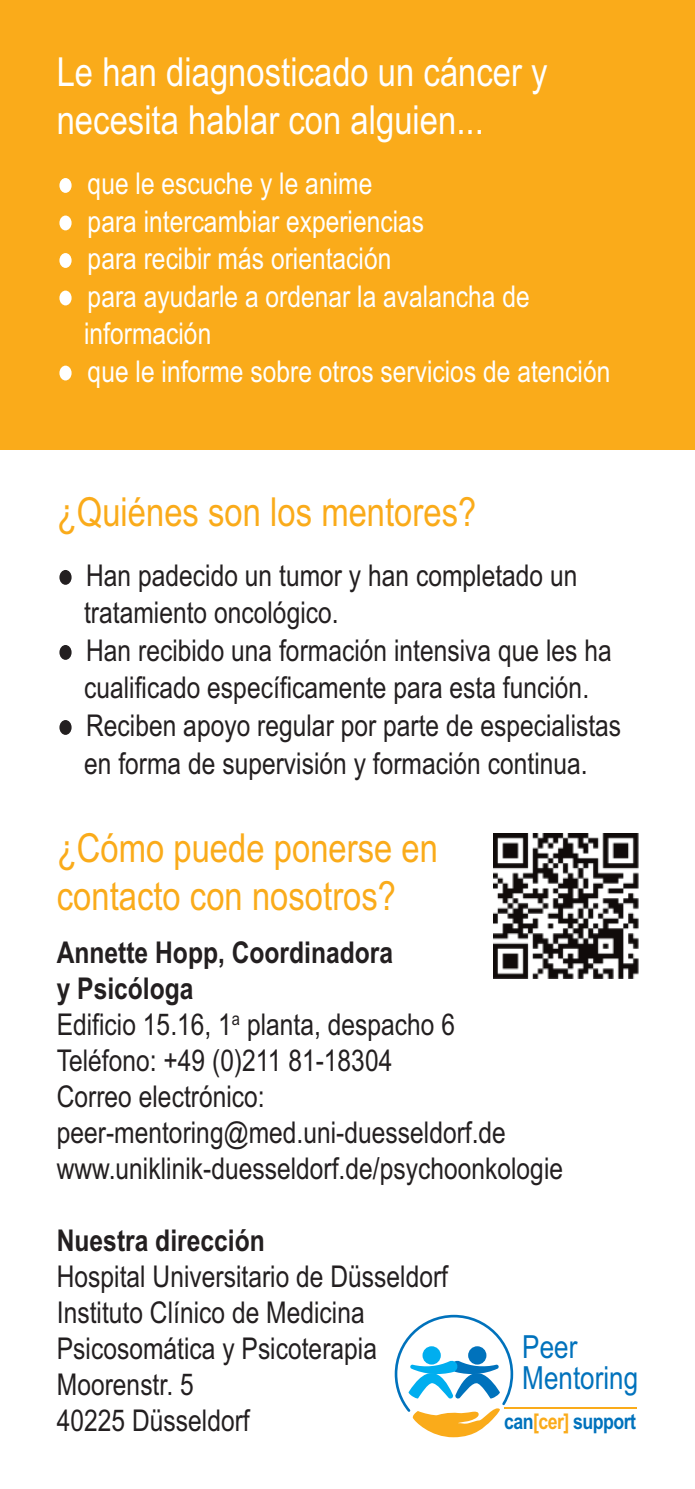
<style>
.page{position:relative;width:695px;height:1489px;background:#fff}
.page>*{position:absolute;margin:0;border:0;box-sizing:border-box;transform-origin:0 0}
.t1{font:40px/48px "Arial Narrow";color:#faab1a}
.t2{font:40px/48px "Arial Narrow";color:#fff}
.t3{font:31.75px/30.5px "Arial Narrow";color:#0072bc}
.t4{font:30px/36px "Arial Narrow";color:#231f20}
.t5{font:30px/37.5px "Arial Narrow";color:#fff}
.t6{font:700 30px "Arial Narrow";color:#231f20}
.t7{font:700 21.75px "Arial Narrow";letter-spacing:-.025em;color:#0072bc}
.s1{font-size:60px}
.s2{font-weight:700}
.s3{color:#faab1a}
</style>
<div class="page">
<div style="left:0;top:0;width:694px;height:450px;background:#faab1a"></div>
<svg style="left:394px;top:1314px;width:120px;height:122px"></svg>
<div style="left:422px;top:1346px;width:19px;height:18px;background:#00aeef;border-radius:50%"></div>
<div style="left:468px;top:1346px;width:18px;height:18px;background:#0072bc;border-radius:50%"></div>
<hr style="left:504px;top:1406px;width:132px;height:2px;background:#faab1a">
<img style="left:493px;top:833px;width:145px;height:145px">
<h1 class="t2" style="left:57px;top:48px;width:492px">Le han diagnosticado un cáncer y necesita hablar con alguien...</h1>
<p class="t5" style="left:57px;top:165px;width:317px"><span class="s1">•</span> que le escuche y le anime</p>
<p class="t5" style="left:57px;top:202px;width:369px"><span class="s1">•</span> para intercambiar experiencias</p>
<p class="t5" style="left:57px;top:240px;width:336px"><span class="s1">•</span> para recibir más orientación</p>
<p class="t5" style="left:84px;top:277px;width:447px;text-indent:-27px"><span class="s1">•</span> para ayudarle a ordenar la avalancha de información</p>
<p class="t5" style="left:57px;top:352px;width:555px"><span class="s1">•</span> que le informe sobre otros servicios de atención</p>
<h1 class="t1" style="left:57px;top:488px;width:421px">¿Quiénes son los mentores?</h1>
<p class="t4" style="left:84px;top:556px;width:495px;line-height:37.5px;text-indent:-27px"><span class="s1">•</span> Han padecido un tumor y han completado un tratamiento oncológico.</p>
<p class="t4" style="left:57px;top:631px;width:556px;line-height:37.5px;text-align:center"><span class="s1">•</span> Han recibido una formación intensiva que les ha cualificado específicamente para esta función.</p>
<p class="t4" style="left:57px;top:706px;width:566px;line-height:37.5px;text-align:center"><span class="s1">•</span> Reciben apoyo regular por parte de especialistas en forma de supervisión y formación continua.</p>
<h1 class="t1" style="left:57px;top:824px;width:383px">¿Cómo puede ponerse en contacto con nosotros?</h1>
<p class="t4" style="left:57px;top:934px;width:508px"><span class="s2">Annette Hopp, Coordinadora<br>y Psicóloga<br></span>Edificio 15.16, 1<sup>a</sup> planta, despacho 6<br>Teléfono: +49 (0)211 81-18304<br>Correo electrónico: peer-mentoring@med.uni-duesseldorf.de www.uniklinik-duesseldorf.de/psychoonkologie</p>
<p class="t6" style="left:57px;top:1223px;width:209px">Nuestra dirección</p>
<p class="t4" style="left:57px;top:1258px;width:393px">Hospital Universitario de Düsseldorf<br>Instituto Clínico de Medicina<br>Psicosomática y Psicoterapia<br>Moorenstr. 5<br>40225 Düsseldorf</p>
<p class="t3" style="left:522px;top:1330px;width:117px">Peer<br>Mentoring</p>
<p class="t7" style="left:504px;top:1404px;width:133px">can<span class="s3">[cer]</span> support</p>
</div>
